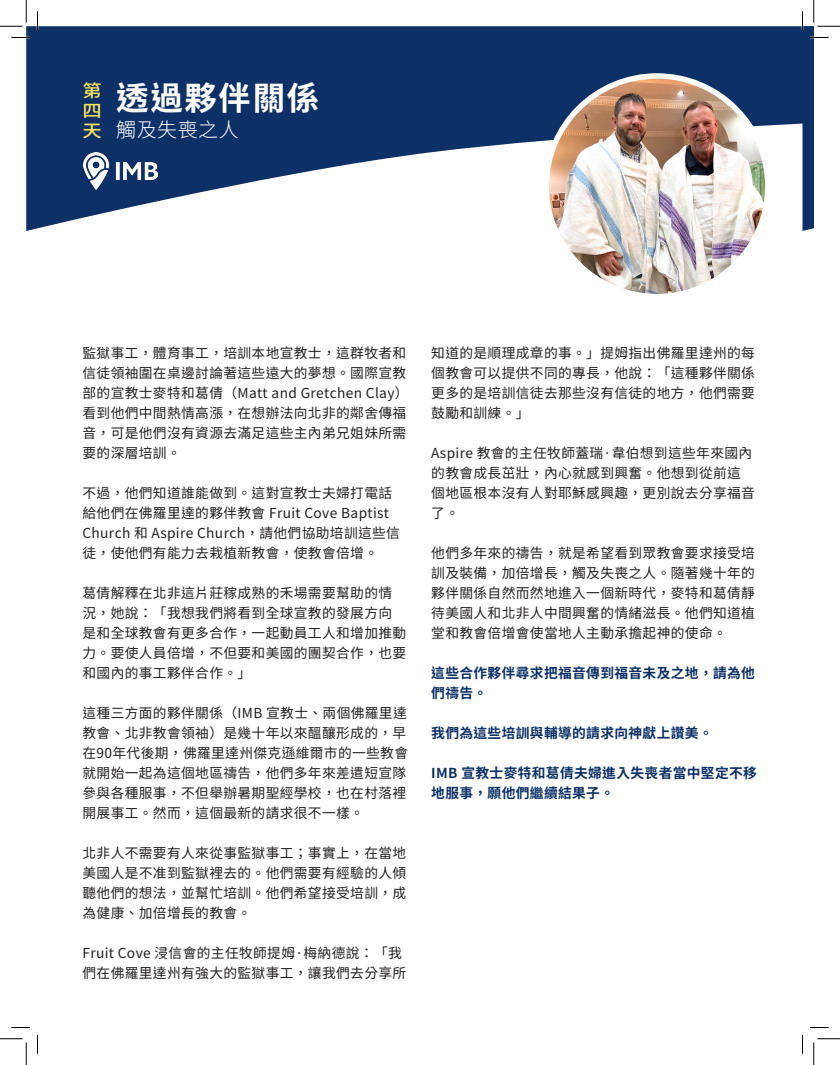
<style>
.page{position:relative;width:840px;height:1065px;background:#fff}
.page>*{position:absolute;margin:0;border:0;box-sizing:border-box;transform-origin:0 0}
.t1{font:700 32.5px "Noto Sans CJ Ktc";letter-spacing:.05em;color:#fff}
.t2{font:300 20px "Noto Sans CJ Ktc";letter-spacing:.025em;color:#fff}
.t3{font:500 17.38px/20px "Noto Sans CJ Ktc";color:#ffe55e;scale:1.11 1}
.t4{font:13.75px/20px "Noto Sans CJ Ktc";letter-spacing:.025em;color:#231f20}
.t5{font:700 13.75px/20px "Noto Sans CJ Ktc";letter-spacing:.025em;color:#0d3166}
</style>
<div class="page">
<svg style="left:26px;top:26px;width:776px;height:205px;fill:#0d3166"></svg>
<img style="left:83px;top:152px;width:75px;height:38px">
<img style="left:546px;top:76px;width:222px;height:217px">
<div style="left:544px;top:73px;width:227px;height:226px;border:5px solid #fff;border-radius:50%"></div>
<svg style="left:11px;top:37px;width:19px;height:1px"></svg>
<svg style="left:11px;top:1027px;width:19px;height:1px"></svg>
<svg style="left:810px;top:1027px;width:19px;height:1px"></svg>
<svg style="left:37px;top:11px;width:1px;height:19px"></svg>
<svg style="left:37px;top:1035px;width:1px;height:19px"></svg>
<svg style="left:802px;top:1035px;width:1px;height:19px"></svg>
<svg style="left:0;top:0;width:27px;height:27px"></svg>
<svg style="left:0;top:1039px;width:27px;height:26px"></svg>
<svg style="left:802px;top:0;width:38px;height:231px"></svg>
<svg style="left:814px;top:1039px;width:26px;height:26px"></svg>
<p class="t3" style="left:82px;top:81px;width:19px">第四</p>
<p class="t1" style="left:116px;top:80px;width:205px">透過夥伴關係</p>
<p class="t3" style="left:82px;top:121px;width:19px">天</p>
<p class="t2" style="left:116px;top:118px;width:124px">觸及失喪之人</p>
<p class="t4" style="left:82px;top:343px;width:328px">監獄事工，體育事工，培訓本地宣教士，這群牧者和信徒領袖圍在桌邊討論著這些遠大的夢想。國際宣教部的宣教士麥特和葛倩（Matt and Gretchen Clay）看到他們中間熱情高漲，在想辦法向北非的鄰舍傳福音，可是他們沒有資源去滿足這些主內弟兄姐妹所需要的深層培訓。</p>
<p class="t4" style="left:82px;top:483px;width:319px">不過，他們知道誰能做到。這對宣教士夫婦打電話給他們在佛羅里達的夥伴教會 Fruit Cove Baptist<br>Church 和 Aspire Church，請他們協助培訓這些信徒，使他們有能力去栽植新教會，使教會倍增。</p>
<p class="t4" style="left:82px;top:583px;width:325px">葛倩解釋在北非這片莊稼成熟的禾場需要幫助的情況，她說：「我想我們將看到全球宣教的發展方向是和全球教會有更多合作，一起動員工人和增加推動力。要使人員倍增，不但要和美國的團契合作，也要和國內的事工夥伴合作。」</p>
<p class="t4" style="left:82px;top:703px;width:327px">這種三方面的夥伴關係（IMB 宣教士、兩個佛羅里達教會、北非教會領袖）是幾十年以來醞釀形成的，早在90年代後期，佛羅里達州傑克遜維爾市的一些教會就開始一起為這個地區禱告，他們多年來差遣短宣隊參與各種服事，不但舉辦暑期聖經學校，也在村落裡開展事工。然而，這個最新的請求很不一樣。</p>
<p class="t4" style="left:82px;top:843px;width:325px;text-align:justify">北非人不需要有人來從事監獄事工；事實上，在當地美國人是不准到監獄裡去的。他們需要有經驗的人傾聽他們的想法，並幫忙培訓。他們希望接受培訓，成為健康、加倍增長的教會。</p>
<p class="t4" style="left:82px;top:943px;width:325px">Fruit Cove 浸信會的主任牧師提姆·梅納德說：「我們在佛羅里達州有強大的監獄事工，讓我們去分享所</p>
<p class="t4" style="left:431px;top:343px;width:325px;text-align:justify">知道的是順理成章的事。」提姆指出佛羅里達州的每個教會可以提供不同的專長，他說：「這種夥伴關係更多的是培訓信徒去那些沒有信徒的地方，他們需要鼓勵和訓練。」</p>
<p class="t4" style="left:431px;top:443px;width:325px">Aspire 教會的主任牧師蓋瑞·韋伯想到這些年來國內的教會成長茁壯，內心就感到興奮。他想到從前這個地區根本沒有人對耶穌感興趣，更別說去分享福音了。</p>
<p class="t4" style="left:431px;top:543px;width:325px;text-align:justify">他們多年來的禱告，就是希望看到眾教會要求接受培訓及裝備，加倍增長，觸及失喪之人。隨著幾十年的夥伴關係自然而然地進入一個新時代，麥特和葛倩靜待美國人和北非人中間興奮的情緒滋長。他們知道植堂和教會倍增會使當地人主動承擔起神的使命。</p>
<p class="t5" style="left:431px;top:663px;width:325px">這些合作夥伴尋求把福音傳到福音未及之地，請為他們禱告。</p>
<p class="t5" style="left:431px;top:723px;width:283px">我們為這些培訓與輔導的請求向神獻上讚美。</p>
<p class="t5" style="left:431px;top:763px;width:327px">IMB 宣教士麥特和葛倩夫婦進入失喪者當中堅定不移地服事，願他們繼續結果子。</p>
</div>
